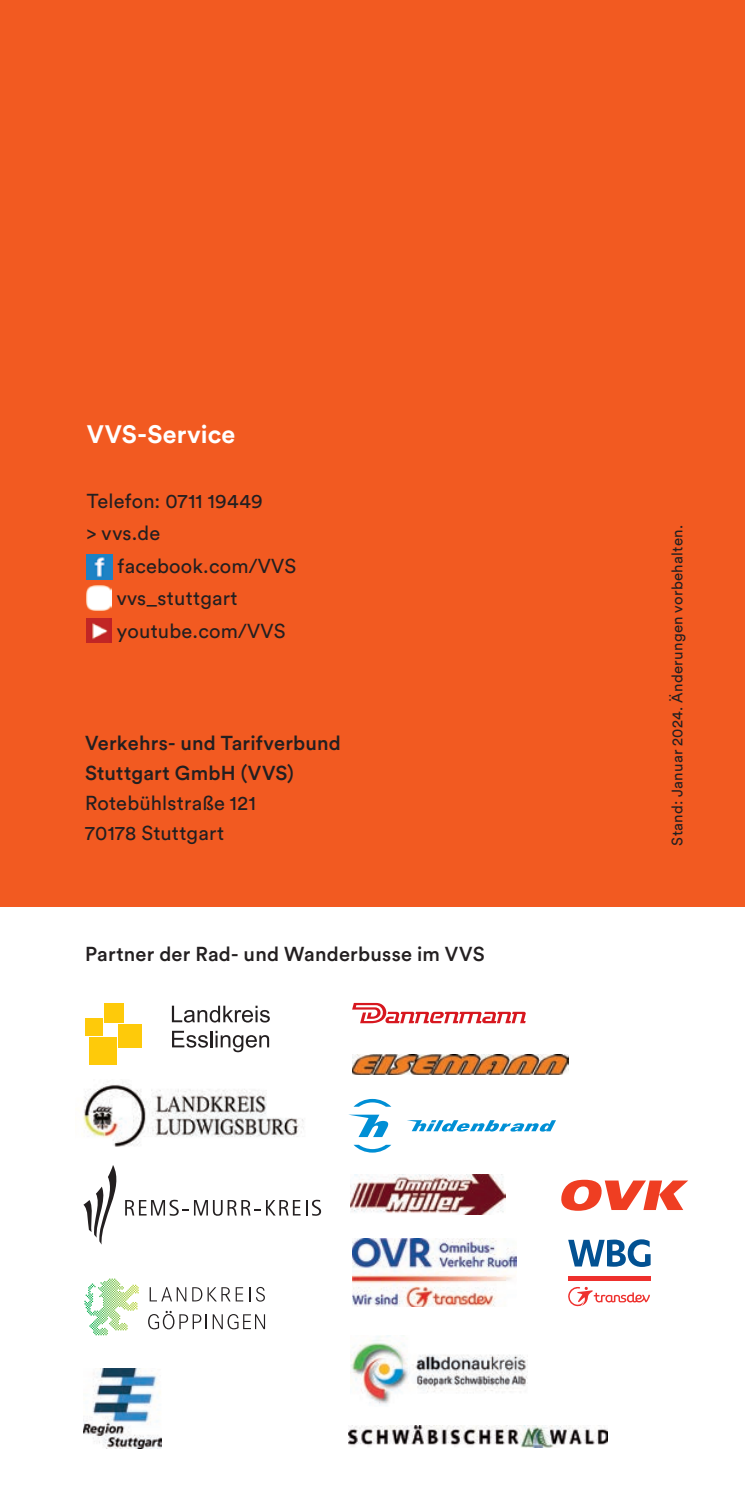
<style>
.page{position:relative;width:745px;height:1489px;background:#fff}
.page>*{position:absolute;margin:0;border:0;box-sizing:border-box;transform-origin:0 0}
.t1{font:700 25px "Circular Std";letter-spacing:.005em;color:#fff}
.t2{font:20px/32.5px "Circular Std";letter-spacing:.01em;color:#231f20}
.t3{font:500 20px/30px "Circular Std";letter-spacing:.01em;color:#231f20}
.t4{font:15px "Circular Std";letter-spacing:.015em;color:#231f20}
</style>
<div class="page">
<div style="left:0;top:0;width:744px;height:906px;background:#f25a21"></div>
<img style="left:87px;top:554px;width:25px;height:25px">
<img style="left:87px;top:586px;width:24px;height:24px">
<img style="left:87px;top:618px;width:24px;height:25px">
<svg style="left:83px;top:1165px;width:238px;height:79px"></svg>
<svg style="left:352px;top:1002px;width:173px;height:21px"></svg>
<img style="left:352px;top:1054px;width:215px;height:20px">
<img style="left:352px;top:1238px;width:164px;height:68px">
<img style="left:348px;top:1425px;width:259px;height:22px">
<img style="left:84px;top:1368px;width:77px;height:80px">
<img style="left:83px;top:1081px;width:221px;height:66px">
<div style="left:89px;top:1037px;width:27px;height:27px;background:#feca0a"></div>
<div style="left:118px;top:1024px;width:23px;height:23px;background:#feca0a"></div>
<div style="left:104px;top:1002px;width:20px;height:20px;background:#feca0a"></div>
<div style="left:85px;top:1018px;width:17px;height:17px;background:#feca0a"></div>
<svg style="left:172px;top:1005px;width:98px;height:17px"></svg>
<svg style="left:172px;top:1030px;width:97px;height:22px"></svg>
<svg style="left:561px;top:1179px;width:126px;height:31px"></svg>
<hr style="left:568px;top:1276px;width:82px;height:4px;background:#ee302d">
<svg style="left:568px;top:1286px;width:81px;height:19px"></svg>
<svg style="left:568px;top:1239px;width:82px;height:27px"></svg>
<svg style="left:148px;top:1310px;width:117px;height:19px"></svg>
<svg style="left:149px;top:1287px;width:37px;height:14px"></svg>
<svg style="left:192px;top:1287px;width:51px;height:14px"></svg>
<svg style="left:249px;top:1287px;width:1px;height:14px"></svg>
<svg style="left:256px;top:1286px;width:9px;height:15px"></svg>
<svg style="left:88px;top:1278px;width:47px;height:22px"></svg>
<svg style="left:348px;top:1098px;width:207px;height:54px"></svg>
<img style="left:350px;top:1335px;width:177px;height:70px">
<img style="left:350px;top:1174px;width:155px;height:40px">
<p class="t1" style="left:87px;top:417px;width:150px">VVS-Service</p>
<p class="t2" style="left:87px;top:484px;width:177px">Telefon: 0711 19449 &gt; vvs.de</p>
<p class="t2" style="left:117px;top:549px;width:181px">facebook.com/VVS vvs_stuttgart youtube.com/VVS</p>
<p class="t3" style="left:85px;top:728px;width:257px">Verkehrs- und Tarifverbund<br>Stuttgart GmbH (VVS)</p>
<p class="t2" style="left:85px;top:788px;width:172px;line-height:30px">Rotebühlstraße 121<br>70178 Stuttgart</p>
<p class="t3" style="left:85px;top:938px;width:401px">Partner der Rad- und Wanderbusse im VVS</p>
<p class="t4" style="left:667px;top:845px;width:322px;rotate:-90deg">Stand: Januar 2024. Änderungen vorbehalten.</p>
</div>
